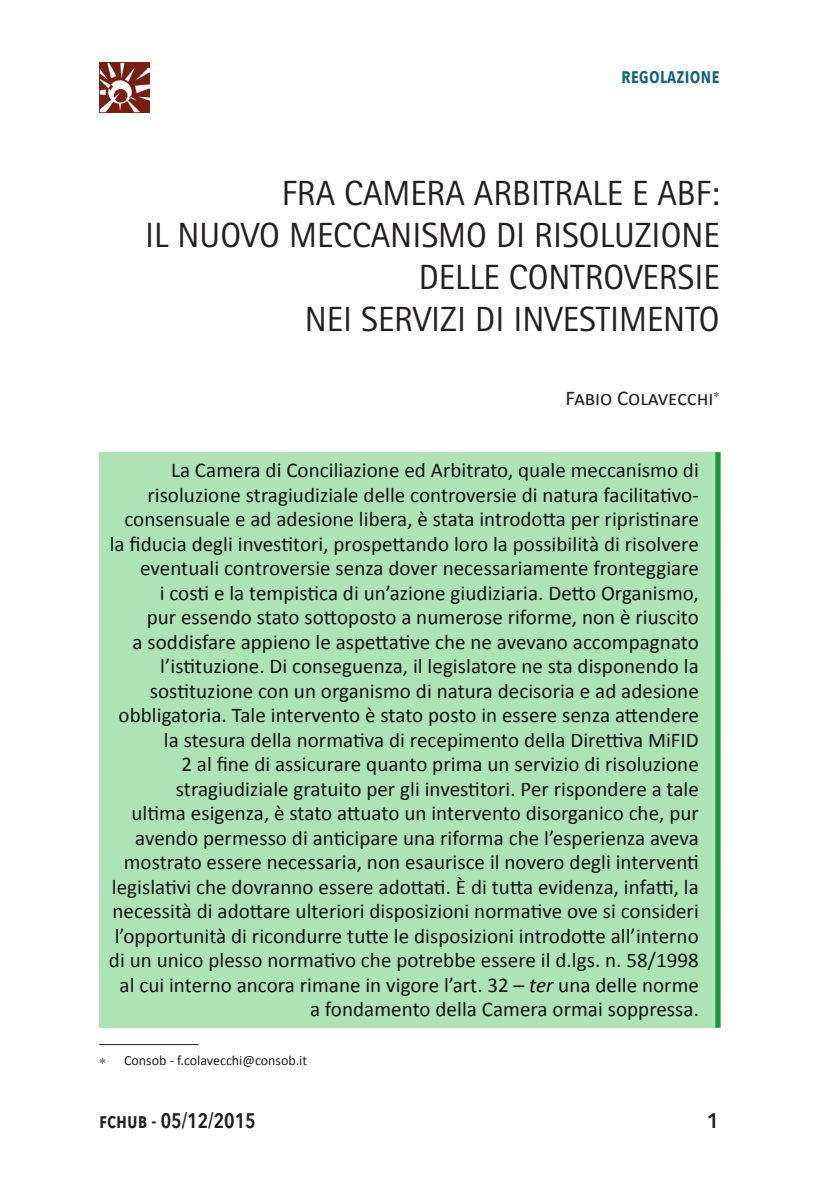
<style>
.page{position:relative;width:819px;height:1191px;background:#fff}
.page>*{position:absolute;margin:0;border:0;box-sizing:border-box;transform-origin:0 0}
.Titolo_capitolo{font:35px/42px "Rotis Sans Serif";color:#231f20;text-align:right}
.t1{font:21px/24.5px "Calibri";letter-spacing:.005em;color:#131313;text-align:right}
.t2{font:600 21px "Avenir Next Condensed";color:#231f20}
.Autore{font:21px "Calibri";color:#231f20}
.t3{font:600 21px "Avenir Next Condensed";color:#17627e}
.t4{font:600 21px "Avenir Next";color:#231f20}
.Nota_apertura{font:14px "Calibri";color:#231f20}
.s1{font-style:italic}
</style>
<div class="page">
<img style="left:99px;top:62px;width:50px;height:50px">
<div style="left:99px;top:452px;width:619px;height:575px;background:#ade3b6"></div>
<div style="left:715px;top:452px;width:5px;height:575px;background:#1b953e"></div>
<hr style="left:99px;top:1044px;width:99px;height:1px;background:#231f20">
<p class="t3" style="left:621px;top:58px;width:100px">regolazione</p>
<p class="Titolo_capitolo" style="left:145px;top:172px;width:576px">FRA CAMERA ARBITRALE E ABF:<br>IL NUOVO MECCANISMO DI RISOLUZIONE<br>DELLE CONTROVERSIE<br>NEI SERVIZI DI INVESTIMENTO</p>
<p class="Autore" style="left:565px;top:385px;width:149px">Fabio Colavecchi</p>
<p class="t1" style="left:109px;top:458px;width:591px">La Camera di Conciliazione ed Arbitrato, quale meccanismo di risoluzione stragiudiziale delle controversie di natura facilitativo&shy;consensuale e ad adesione libera, è stata introdotta per ripristinare la fiducia degli investitori, prospettando loro la possibilità di risolvere eventuali controversie senza dover necessariamente fronteggiare<br>i costi e la tempistica di un’azione giudiziaria. Detto Organismo,<br>pur essendo stato sottoposto a numerose riforme, non è riuscito<br>a soddisfare appieno le aspettative che ne avevano accompagnato l’istituzione. Di conseguenza, il legislatore ne sta disponendo la sostituzione con un organismo di natura decisoria e ad adesione obbligatoria. Tale intervento è stato posto in essere senza attendere la stesura della normativa di recepimento della Direttiva MiFID<br>2 al fine di assicurare quanto prima un servizio di risoluzione stragiudiziale gratuito per gli investitori. Per rispondere a tale<br>ultima esigenza, è stato attuato un intervento disorganico che, pur avendo permesso di anticipare una riforma che l’esperienza aveva mostrato essere necessaria, non esaurisce il novero degli interventi legislativi che dovranno essere adottati. È di tutta evidenza, infatti, la necessità di adottare ulteriori disposizioni normative ove si consideri l’opportunità di ricondurre tutte le disposizioni introdotte all’interno di un unico plesso normativo che potrebbe essere il d.lgs. n. 58/1998 al cui interno ancora rimane in vigore l’art. 32 – <span class="s1">ter</span> una delle norme a fondamento della Camera ormai soppressa.</p>
<p class="Nota_apertura" style="left:124px;top:1051px;width:185px">Consob - f.colavecchi@consob.it</p>
<p class="t2" style="left:99px;top:1102px;width:158px">fchub - 05/12/2015</p>
<p class="t4" style="left:706px;top:1102px;width:14px">1</p>
</div>
